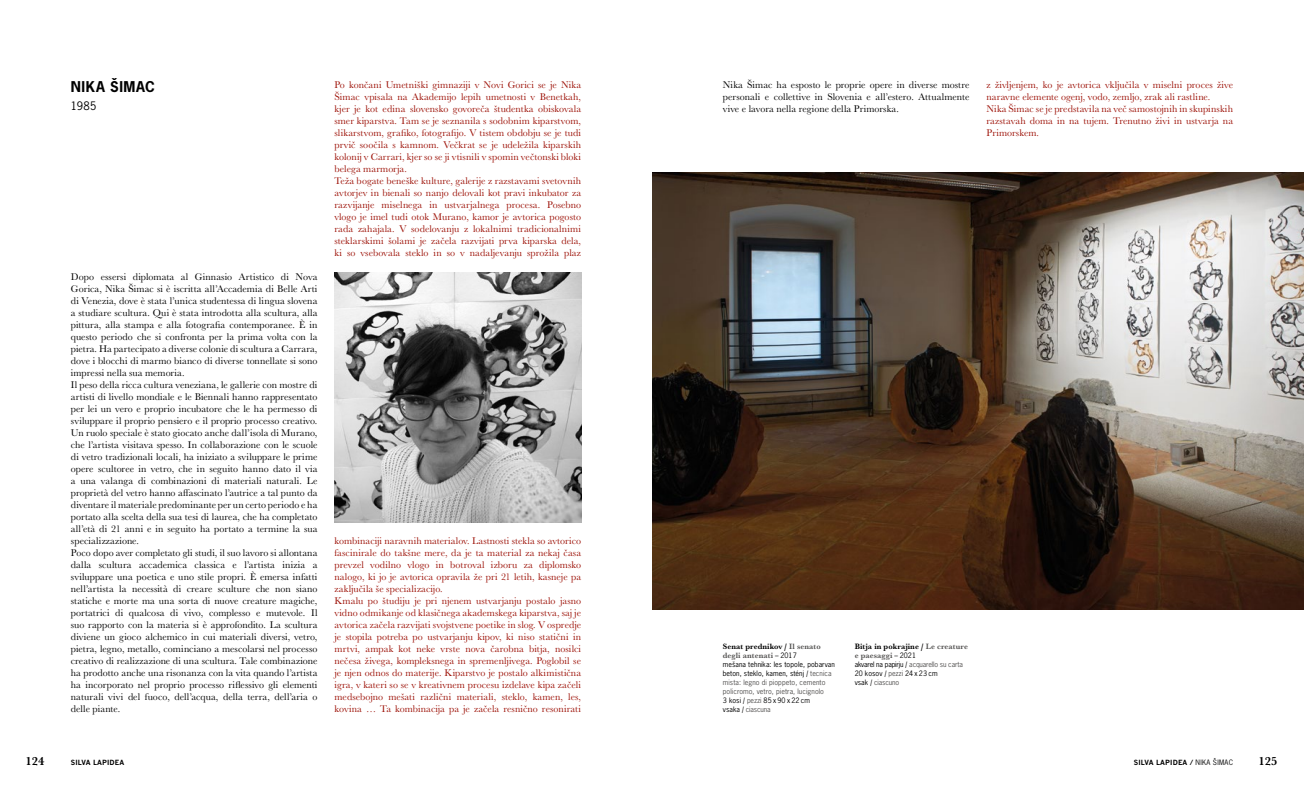
<style>
.page{position:relative;width:1304px;height:794px;background:#fff}
.page>*{position:absolute;margin:0;border:0;box-sizing:border-box;transform-origin:0 0}
.t1{font:700 14px "News Gothic Std";letter-spacing:.04em;color:#000}
.t2{font:700 12px "Baskerville URW";color:#000}
.t3{font:11px "News Gothic Std";color:#000}
.t4{font:10px/12px "Baskerville URW";letter-spacing:.005em;color:#000}
.t5{font:10px/12px "Baskerville URW";letter-spacing:.005em;color:#9c0f05}
.t6{font:700 8px/9px "Baskerville URW";letter-spacing:.01em;color:#555453}
.t7{font:7px/9px "News Gothic Std";letter-spacing:.01em;color:#555453}
.t8{font:7px/9px "News Gothic Std";letter-spacing:-.02em;color:#000}
.t9{font:700 7px "News Gothic MT Std";letter-spacing:.02em;color:#000}
.s1{color:#000}
.s2{font-family:"News Gothic Std";font-weight:400;font-size:7px;color:#000}
.s3{font-style:italic;color:#000}
.s4{font-style:italic}
.s5{color:#555453}
.s6{font-family:"News Gothic Std";font-weight:400}
</style>
<div class="page">
<img style="left:334px;top:272px;width:247px;height:251px">
<img style="left:652px;top:173px;width:652px;height:436px">
<h1 class="t1" style="left:71px;top:77px;width:86px">NIKA ŠIMAC</h1>
<p class="t3" style="left:71px;top:98px;width:27px">1985</p>
<p class="t4" style="left:71px;top:270px;width:248px">Dopo essersi diplomata al Ginnasio Artistico di Nova Gorica, Nika Šimac si è iscritta all’Accademia di Belle Arti di Venezia, dove è stata l’unica studentessa di lingua slovena a studiare scultura. Qui è stata introdotta alla scultura, alla pittura, alla stampa e alla fotografia contemporanee. È in questo periodo che si confronta per la prima volta con la pietra. Ha partecipato a diverse colonie di scultura a Carrara, dove i blocchi di marmo bianco di diverse tonnellate si sono impressi nella sua memoria.<br>Il peso della ricca cultura veneziana, le gallerie con mostre di artisti di livello mondiale e le Biennali hanno rappresentato per lei un vero e proprio incubatore che le ha permesso di sviluppare il proprio pensiero e il proprio processo creativo.<br>Un ruolo speciale è stato giocato anche dall’isola di Murano, che l’artista visitava spesso. In collaborazione con le scuole di vetro tradizionali locali, ha iniziato a sviluppare le prime opere scultoree in vetro, che in seguito hanno dato il via a una valanga di combinazioni di materiali naturali. Le proprietà del vetro hanno affascinato l’autrice a tal punto da diventare il materiale predominante per un certo periodo e ha portato alla scelta della sua tesi di laurea, che ha completato all’età di 21 anni e in seguito ha portato a termine la sua specializzazione.<br>Poco dopo aver completato gli studi, il suo lavoro si allontana dalla scultura accademica classica e l’artista inizia a sviluppare una poetica e uno stile propri. È emersa infatti nell’artista la necessità di creare sculture che non siano statiche e morte ma una sorta di nuove creature magiche, portatrici di qualcosa di vivo, complesso e mutevole. Il suo rapporto con la materia si è approfondito. La scultura diviene un gioco alchemico in cui materiali diversi, vetro, pietra, legno, metallo, cominciano a mescolarsi nel processo creativo di realizzazione di una scultura. Tale combinazione ha prodotto anche una risonanza con la vita quando l’artista ha incorporato nel proprio processo riflessivo gli elementi naturali vivi del fuoco, dell’acqua, della terra, dell’aria o delle piante.</p>
<p class="t5" style="left:334px;top:78px;width:248px">Po končani Umetniški gimnaziji v Novi Gorici se je Nika Šimac vpisala na Akademijo lepih umetnosti v Benetkah, kjer je kot edina slovensko govoreča študentka obiskovala smer kiparstva. Tam se je seznanila s sodobnim kiparstvom, slikarstvom, grafiko, fotografijo. V tistem obdobju se je tudi prvič soočila s kamnom. Večkrat se je udeležila kiparskih kolonij v Carrari, kjer so se ji vtisnili v spomin večtonski bloki belega marmorja.<br>Teža bogate beneške kulture, galerije z razstavami svetovnih avtorjev in bienali so nanjo delovali kot pravi inkubator za razvijanje miselnega in ustvarjalnega procesa. Posebno vlogo je imel tudi otok Murano, kamor je avtorica pogosto rada zahajala. V sodelovanju z lokalnimi tradicionalnimi steklarskimi šolami je začela razvijati prva kiparska dela, ki so vsebovala steklo in so v nadaljevanju sprožila plaz</p>
<p class="t5" style="left:334px;top:534px;width:248px">kombinaciji naravnih materialov. Lastnosti stekla so avtorico fascinirale do takšne mere, da je ta material za nekaj časa prevzel vodilno vlogo in botroval izboru za diplomsko nalogo, ki jo je avtorica opravila že pri 21 letih, kasneje pa zaključila še specializacijo.<br>Kmalu po študiju je pri njenem ustvarjanju postalo jasno vidno odmikanje od klasičnega akademskega kiparstva, saj je avtorica začela razvijati svojstvene poetike in slog. V ospredje je stopila potreba po ustvarjanju kipov, ki niso statični in mrtvi, ampak kot neke vrste nova čarobna bitja, nosilci nečesa živega, kompleksnega in spremenljivega. Poglobil se je njen odnos do materije. Kiparstvo je postalo alkimistična igra, v kateri so se v kreativnem procesu izdelave kipa začeli medsebojno mešati različni materiali, steklo, kamen, les, kovina … Ta kombinacija pa je začela resnično resonirati</p>
<p class="t4" style="left:723px;top:78px;width:248px;text-align:justify">Nika Šimac ha esposto le proprie opere in diverse mostre personali e collettive in Slovenia e all’estero. Attualmente vive e lavora nella regione della Primorska.</p>
<p class="t5" style="left:986px;top:78px;width:248px">z življenjem, ko je avtorica vključila v miselni proces žive naravne elemente ogenj, vodo, zemljo, zrak ali rastline.<br>Nika Šimac se je predstavila na več samostojnih in skupinskih razstavah doma in na tujem. Trenutno živi in ustvarja na Primorskem.</p>
<p class="t6" style="left:723px;top:642px;width:99px"><span class="s1">Senat prednikov /</span> Il senato degli antenati <span class="s2">– 2017</span></p>
<p class="t7" style="left:723px;top:660px;width:114px"><span class="s1">mešana tehnika: les topole, pobarvan beton, steklo, kamen, sténj</span> <span class="s3">/</span> tecnica mista: legno di pioppeto, cemento policromo, vetro, pietra, lucignolo<br><span class="s1">3 kosi</span> <span class="s3">/</span>pezzi <span class="s1">85 x 90 x 22 cm<br>vsaka</span> <span class="s3">/</span>ciascuna</p>
<p class="t6" style="left:855px;top:642px;width:115px"><span class="s1">Bitja in pokrajine /</span> Le creature e paesaggi <span class="s2">– 2021</span></p>
<p class="t8" style="left:855px;top:660px;width:110px">akvarel na papirju <span class="s4">/</span> <span class="s5">acquarello su carta<br></span>20 kosov <span class="s4">/</span><span class="s5">pezzi</span> 24 x 23 cm<br>vsak <span class="s4">/</span><span class="s5">ciascuno</span></p>
<p class="t2" style="left:26px;top:753px;width:21px">124</p>
<p class="t9" style="left:1134px;top:758px;width:101px">SILVA LAPIDEA / <span class="s6">NIKA ŠIMAC</span></p>
<p class="t2" style="left:1258px;top:753px;width:21px">125</p>
<p class="t9" style="left:71px;top:758px;width:55px">SILVA LAPIDEA</p>
</div>
